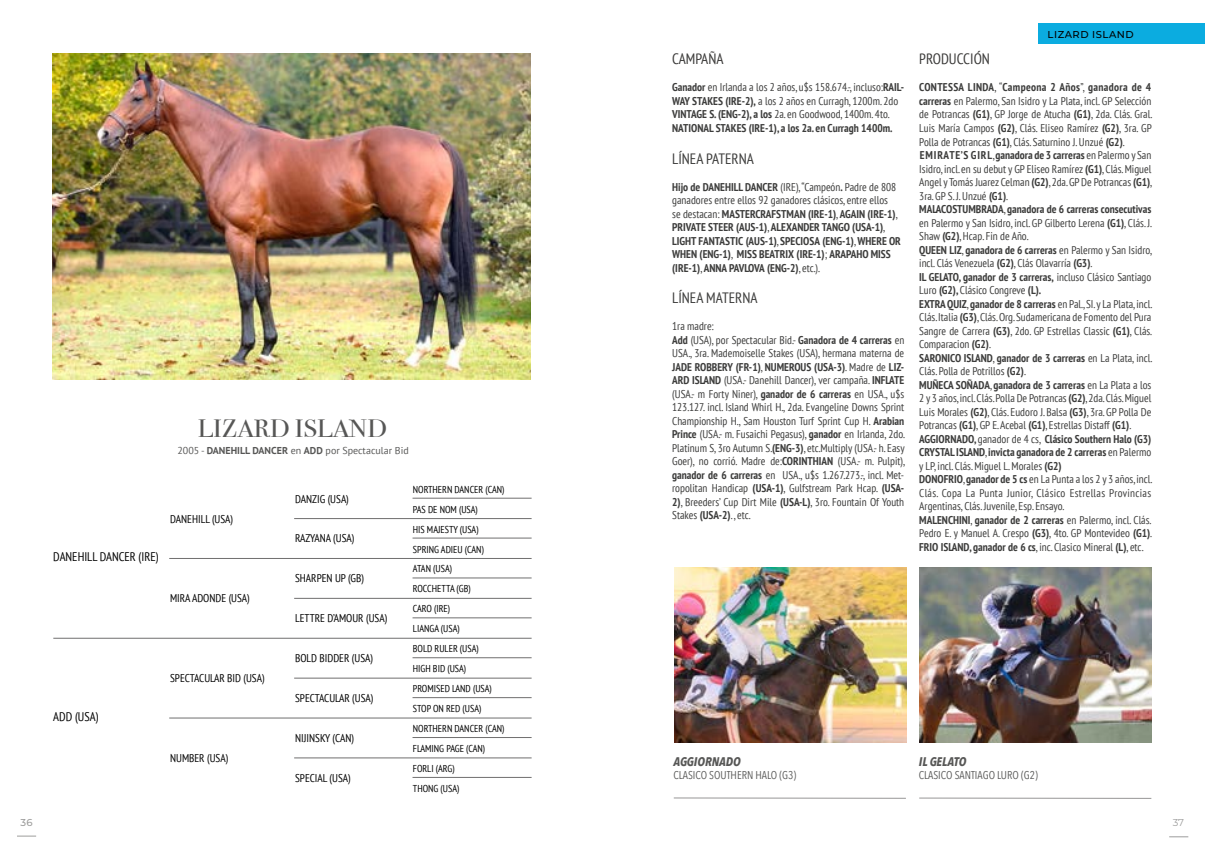
<style>
.page{position:relative;width:1205px;height:851px;background:#fff}
.page>*{position:absolute;margin:0;border:0;box-sizing:border-box;transform-origin:0 0}
.t1{font:25px "Bodoni Svty Two OSITCTT";color:#575756;scale:1.1 1}
.t2{font:condensed 15px "PT Sans";color:#3c3c3b}
.t3{font:condensed 15px "PT Sans";color:#3a3938}
.t4{font:condensed 12.5px "PT Sans";color:#000}
.t5{font:italic 700 12.5px "Avenir Next Condensed";color:#575756}
.t6{font:condensed 11.25px/13.5px "PT Sans";color:#3c3c3b}
.t7{font:700 condensed 11.25px/13.5px "PT Sans";color:#3c3c3b}
.t8{font:condensed 11.25px "PT Sans";color:#000}
.t9{font:11.25px "Avenir Next Condensed";color:#575756}
.t10{font:condensed 10px/19.9px "PT Sans";color:#000}
.t11{font:10px "PT Sans";color:#575756}
.t12{font:500 10px "Montserrat";letter-spacing:.05em;color:#000}
.t13{font:500 10px "Montserrat Alternates";color:#9d9d9c}
.t14{font:10px "Montserrat Alternates";color:#9d9d9c}
.s1{font-weight:700}
.s2{font-weight:400}
</style>
<div class="page">
<img style="left:52px;top:53px;width:479px;height:326px">
<hr style="left:412px;top:498px;width:119px;height:1px;background:#706f6f">
<hr style="left:294px;top:518px;width:237px;height:1px;background:#706f6f">
<hr style="left:412px;top:537px;width:119px;height:1px;background:#706f6f">
<hr style="left:169px;top:558px;width:362px;height:1px;background:#706f6f">
<hr style="left:412px;top:577px;width:119px;height:1px;background:#706f6f">
<hr style="left:294px;top:598px;width:237px;height:1px;background:#706f6f">
<hr style="left:412px;top:617px;width:119px;height:1px;background:#706f6f">
<hr style="left:53px;top:638px;width:478px;height:1px;background:#706f6f">
<hr style="left:412px;top:657px;width:119px;height:1px;background:#706f6f">
<hr style="left:294px;top:677px;width:237px;height:1px;background:#706f6f">
<hr style="left:412px;top:697px;width:119px;height:1px;background:#706f6f">
<hr style="left:169px;top:717px;width:362px;height:1px;background:#706f6f">
<hr style="left:412px;top:737px;width:119px;height:1px;background:#706f6f">
<hr style="left:294px;top:757px;width:237px;height:1px;background:#706f6f">
<hr style="left:412px;top:777px;width:119px;height:1px;background:#706f6f">
<div style="left:1038px;top:23px;width:167px;height:21px;background:#0bace0"></div>
<hr style="left:674px;top:797px;width:232px;height:1px;background:#979696">
<img style="left:919px;top:567px;width:233px;height:175px">
<hr style="left:919px;top:797px;width:232px;height:1px;background:#979696">
<img style="left:674px;top:567px;width:232px;height:175px">
<svg style="left:17px;top:835px;width:19px;height:1px"></svg>
<svg style="left:1169px;top:836px;width:19px;height:1px"></svg>
<p class="t4" style="left:53px;top:550px;width:107px">DANEHILL DANCER (IRE)</p>
<p class="t4" style="left:53px;top:709px;width:47px">ADD (USA)</p>
<h1 class="t1" style="left:198px;top:413px;width:174px">LIZARD ISLAND</h1>
<p class="t11" style="left:178px;top:445px;width:233px">2005 - <span class="s1">DANEHILL DANCER</span> en <span class="s1">ADD</span> por Spectacular Bid</p>
<p class="t8" style="left:170px;top:512px;width:65px">DANEHILL (USA)</p>
<p class="t8" style="left:170px;top:592px;width:81px">MIRA ADONDE (USA)</p>
<p class="t8" style="left:170px;top:672px;width:96px">SPECTACULAR BID (USA)</p>
<p class="t8" style="left:170px;top:751px;width:60px">NUMBER (USA)</p>
<p class="t8" style="left:295px;top:492px;width:55px">DANZIG (USA)</p>
<p class="t8" style="left:295px;top:532px;width:61px">RAZYANA (USA)</p>
<p class="t8" style="left:295px;top:572px;width:70px">SHARPEN UP (GB)</p>
<p class="t8" style="left:295px;top:611px;width:94px">LETTRE D’AMOUR (USA)</p>
<p class="t8" style="left:295px;top:652px;width:80px">BOLD BIDDER (USA)</p>
<p class="t8" style="left:295px;top:691px;width:80px">SPECTACULAR (USA)</p>
<p class="t8" style="left:295px;top:731px;width:60px">NIJINSKY (CAN)</p>
<p class="t8" style="left:295px;top:771px;width:57px">SPECIAL (USA)</p>
<p class="t10" style="left:413px;top:479px;width:93px">NORTHERN DANCER (CAN)<br>PAS DE NOM (USA)<br>HIS MAJESTY (USA)<br>SPRING ADIEU (CAN)<br>ATAN (USA)<br>ROCCHETTA (GB)<br>CARO (IRE)<br>LIANGA (USA)</p>
<p class="t10" style="left:413px;top:639px;width:93px">BOLD RULER (USA)<br>HIGH BID (USA)<br>PROMISED LAND (USA)<br>STOP ON RED (USA)<br>NORTHERN DANCER (CAN)<br>FLAMING PAGE (CAN)<br>FORLI (ARG)<br>THONG (USA)</p>
<h2 class="t3" style="left:672px;top:51px;width:53px">CAMPAÑA</h2>
<p class="t7" style="left:672px;top:81px;width:233px">Ganador <span class="s2">en Irlanda a los 2 años, u$s 158.674.-, incluso:</span>RAIL-WAY STAKES (IRE-2), <span class="s2">a los 2 años en Curragh, 1200m. 2do </span>VINTAGE S. (ENG-2), a los <span class="s2">2a. en Goodwood, 1400m. 4to.<br></span>NATIONAL STAKES (IRE-1), a los 2a. en Curragh 1400m.</p>
<h2 class="t2" style="left:672px;top:150px;width:83px">LÍNEA PATERNA</h2>
<p class="t7" style="left:672px;top:180px;width:230px">Hijo de DANEHILL DANCER <span class="s2">(IRE), “Campeón</span>. <span class="s2">Padre de 808 ganadores entre ellos 92 ganadores clásicos, entre ellos<br>se destacan:</span> MASTERCRAFSTMAN (IRE-1)<span class="s2">,</span> AGAIN (IRE-1)<span class="s2">, </span>PRIVATE STEER (AUS-1)<span class="s2">,</span> ALEXANDER TANGO (USA-1)<span class="s2">, </span>LIGHT FANTASTIC (AUS-1)<span class="s2">,</span> SPECIOSA (ENG-1)<span class="s2">,</span> WHERE OR WHEN (ENG-1)<span class="s2">,</span> MISS BEATRIX (IRE-1)<span class="s2">;</span> ARAPAHO MISS (IRE-1)<span class="s2">,</span> ANNA PAVLOVA (ENG-2)<span class="s2">, etc.).</span></p>
<h2 class="t2" style="left:672px;top:289px;width:87px">LÍNEA MATERNA</h2>
<p class="t6" style="left:672px;top:320px;width:234px">1ra madre:<br><span class="s1">Add</span> (USA), por Spectacular Bid.- <span class="s1">Ganadora de 4 carreras</span> en USA., 3ra. Mademoiselle Stakes (USA), hermana materna de <span class="s1">JADE ROBBERY (FR-1)</span>, <span class="s1">NUMEROUS (USA-3)</span>. Madre de <span class="s1">LIZ-ARD ISLAND</span> (USA.- Danehill Dancer), ver campaña. <span class="s1">INFLATE </span>(USA.- m Forty Niner), <span class="s1">ganador de 6 carreras</span> en USA., u$s 123.127. incl. Island Whirl H., 2da. Evangeline Downs Sprint Championship H., Sam Houston Turf Sprint Cup H. <span class="s1">Arabian Prince</span> (USA.- m. Fusaichi Pegasus), <span class="s1">ganador</span> en Irlanda, 2do.<br>Platinum S, 3ro Autumn S.<span class="s1">(ENG-3)</span>, etc.Multiply (USA.- h. Easy Goer), no corrió. Madre de:<span class="s1">CORINTHIAN</span> (USA.- m. Pulpit), <span class="s1">ganador de 6 carreras</span> en USA., u$s 1.267.273.-, incl. Met&shy;ropolitan Handicap <span class="s1">(USA-1)</span>, Gulfstream Park Hcap. <span class="s1">(USA-2)</span>, Breeders’ Cup Dirt Mile <span class="s1">(USA-L)</span>, 3ro. Fountain Of Youth Stakes <span class="s1">(USA-2)</span>. , etc.</p>
<p class="t12" style="left:1047px;top:27px;width:88px">LIZARD ISLAND</p>
<h2 class="t3" style="left:919px;top:51px;width:72px">PRODUCCIÓN</h2>
<p class="t6" style="left:919px;top:81px;width:234px"><span class="s1">CONTESSA LINDA</span>, “<span class="s1">Campeona 2 Años</span>”, <span class="s1">ganadora de 4 carreras</span> en Palermo, San Isidro y La Plata, incl. GP Selección de Potrancas <span class="s1">(G1)</span>, GP Jorge de Atucha <span class="s1">(G1)</span>, 2da. Clás. Gral.<br>Luis María Campos <span class="s1">(G2)</span>, Clás. Eliseo Ramírez <span class="s1">(G2)</span>, 3ra. GP Polla de Potrancas <span class="s1">(G1)</span>, Clás. Saturnino J. Unzué <span class="s1">(G2)</span>.<br><span class="s1">EMIRATE’S GIRL</span>, <span class="s1">ganadora de 3 carreras</span> en Palermo y San Isidro, incl. en su debut y GP Eliseo Ramírez <span class="s1">(G1)</span>, Clás. Miguel Angel y Tomás Juarez Celman <span class="s1">(G2)</span>, 2da. GP De Potrancas <span class="s1">(G1)</span>, 3ra. GP S. J. Unzué <span class="s1">(G1)</span>.<br><span class="s1">MALACOSTUMBRADA</span>, <span class="s1">ganadora de 6 carreras consecutivas </span>en Palermo y San Isidro, incl. GP Gilberto Lerena <span class="s1">(G1)</span>, Clás. J.<br>Shaw <span class="s1">(G2)</span>, Hcap. Fin de Año.<br><span class="s1">QUEEN LIZ</span>, <span class="s1">ganadora de 6 carreras</span> en Palermo y San Isidro, incl. Clás Venezuela <span class="s1">(G2)</span>, Clás Olavarría <span class="s1">(G3)</span>.<br><span class="s1">IL GELATO, ganador de 3 carreras,</span> incluso Clásico Santiago Luro <span class="s1">(G2),</span> Clásico Congreve <span class="s1">(L).<br>EXTRA QUIZ</span>, <span class="s1">ganador de 8 carreras</span> en Pal., SI. y La Plata, incl.<br>Clás. Italia <span class="s1">(G3)</span>, Clás. Org. Sudamericana de Fomento del Pura Sangre de Carrera <span class="s1">(G3)</span>, 2do. GP Estrellas Classic <span class="s1">(G1)</span>, Clás.<br>Comparacion <span class="s1">(G2)</span>.<br><span class="s1">SARONICO ISLAND</span>, <span class="s1">ganador de 3 carreras</span> en La Plata, incl.<br>Clás. Polla de Potrillos <span class="s1">(G2)</span>.<br><span class="s1">MUÑECA SOÑADA</span>, <span class="s1">ganadora de 3 carreras</span> en La Plata a los 2 y 3 años, incl. Clás. Polla De Potrancas <span class="s1">(G2)</span>, 2da. Clás. Miguel Luis Morales <span class="s1">(G2)</span>, Clás. Eudoro J. Balsa <span class="s1">(G3)</span>, 3ra. GP Polla De Potrancas <span class="s1">(G1)</span>, GP E. Acebal <span class="s1">(G1)</span>, Estrellas Distaff <span class="s1">(G1)</span>.<br><span class="s1">AGGIORNADO,</span> ganador de 4 cs, <span class="s1">Clásico Southern Halo (G3)<br>CRYSTAL ISLAND</span>, <span class="s1">invicta ganadora de 2 carreras</span> en Palermo y LP, incl. Clás. Miguel L. Morales <span class="s1">(G2)<br>DONOFRIO</span>, <span class="s1">ganador de 5 cs</span> en La Punta a los 2 y 3 años, incl.<br>Clás. Copa La Punta Junior, Clásico Estrellas Provincias Argentinas, Clás. Juvenile, Esp. Ensayo.<br><span class="s1">MALENCHINI</span>, <span class="s1">ganador de 2 carreras</span> en Palermo, incl. Clás.<br>Pedro E. y Manuel A. Crespo <span class="s1">(G3)</span>, 4to. GP Montevideo <span class="s1">(G1)</span>.<br><span class="s1">FRIO ISLAND, ganador de 6 cs</span>, inc. Clasico Mineral <span class="s1">(L)</span>, etc.</p>
<p class="t5" style="left:673px;top:753px;width:69px">AGGIORNADO</p>
<p class="t9" style="left:673px;top:767px;width:124px">CLASICO SOUTHERN HALO (G3)</p>
<p class="t5" style="left:919px;top:753px;width:49px">IL GELATO</p>
<p class="t9" style="left:919px;top:768px;width:121px">CLASICO SANTIAGO LURO (G2)</p>
<p class="t13" style="left:21px;top:815px;width:13px">36</p>
<p class="t14" style="left:1172px;top:815px;width:13px">37</p>
</div>
